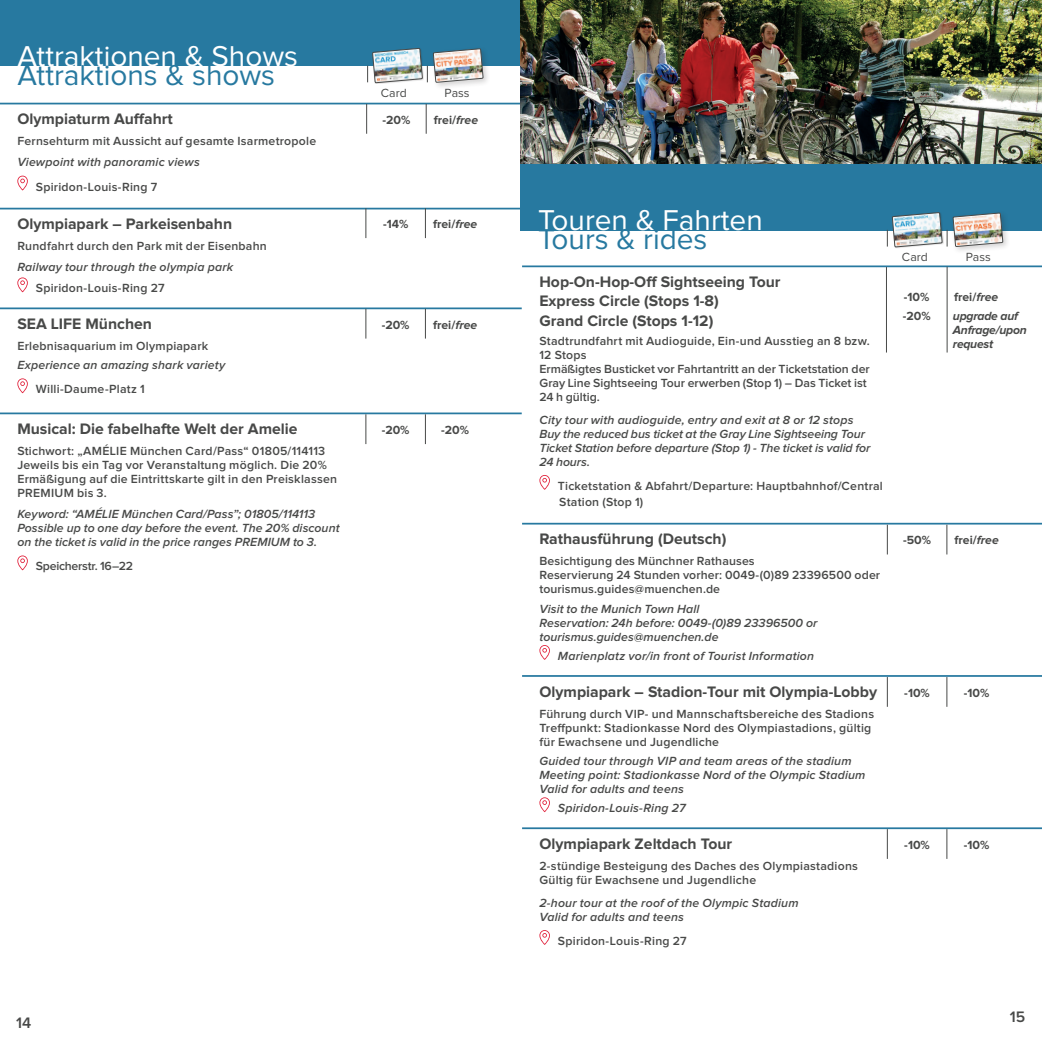
<style>
.page{position:relative;width:1042px;height:1042px;background:#fff}
.page>*{position:absolute;margin:0;border:0;box-sizing:border-box;transform-origin:0 0}
.t1{font:29.75px "Proxima Nova";color:#fff}
.t2{font:29.75px "Proxima Nova";color:#2779a0}
.t3{font:700 15.75px/19.2px "Proxima Nova";color:#484948}
.t4{font:600 15.75px "Proxima Nova";color:#484948}
.t5{font:600 12.25px/14px "Proxima Nova";letter-spacing:.02em;color:#484948}
.t6{font:italic 600 12.25px/14px "Proxima Nova";letter-spacing:.015em;color:#484948}
.t7{font:600 12.25px/14px "Proxima Nova";color:#484948}
.t8{font:italic 600 12.25px/14px "Proxima Nova";letter-spacing:-.005em;color:#484948}
.t9{font:700 12.25px "Proxima Nova";color:#484948}
.t10{font:italic 700 12.25px/14px "Proxima Nova";letter-spacing:-.02em;color:#484948}
.t11{font:600 12.25px "Proxima Nova";letter-spacing:-.02em;color:#484948}
.t12{font:12.25px "Proxima Nova";color:#484948}
.s1{font-style:italic}
</style>
<div class="page">
<div style="left:0;top:0;width:522px;height:66px;background:#2779a0"></div>
<hr style="left:0;top:103px;width:522px;height:1px;background:#2779a0">
<hr style="left:0;top:208px;width:522px;height:1px;background:#2779a0">
<hr style="left:0;top:307px;width:522px;height:2px;background:#2779a0">
<hr style="left:0;top:412px;width:522px;height:2px;background:#2779a0">
<svg style="left:17px;top:176px;width:11px;height:14px"></svg>
<svg style="left:17px;top:277px;width:11px;height:15px"></svg>
<svg style="left:17px;top:378px;width:11px;height:15px"></svg>
<svg style="left:17px;top:555px;width:11px;height:15px"></svg>
<hr style="left:522px;top:265px;width:520px;height:2px;background:#2779a0">
<hr style="left:522px;top:523px;width:520px;height:1px;background:#2779a0">
<hr style="left:522px;top:675px;width:520px;height:2px;background:#2779a0">
<hr style="left:522px;top:827px;width:520px;height:2px;background:#2779a0">
<svg style="left:539px;top:475px;width:11px;height:15px"></svg>
<svg style="left:539px;top:645px;width:11px;height:15px"></svg>
<svg style="left:539px;top:797px;width:11px;height:15px"></svg>
<svg style="left:539px;top:930px;width:11px;height:15px"></svg>
<div style="left:430px;top:46px;width:61px;height:44px;background:#231f20;opacity:.2"></div>
<img style="left:367px;top:46px;width:116px;height:44px">
<hr style="left:425px;top:309px;width:1px;height:30px;background:#484948">
<hr style="left:365px;top:309px;width:1px;height:30px;background:#484948">
<hr style="left:425px;top:414px;width:1px;height:30px;background:#484948">
<hr style="left:365px;top:414px;width:1px;height:30px;background:#484948">
<div style="left:520px;top:164px;width:522px;height:66px;background:#2779a0"></div>
<div style="left:950px;top:210px;width:60px;height:44px;background:#231f20;opacity:.2"></div>
<img style="left:887px;top:210px;width:116px;height:44px">
<img style="left:520px;top:0;width:522px;height:164px">
<hr style="left:946px;top:267px;width:1px;height:85px;background:#484948">
<hr style="left:886px;top:267px;width:1px;height:85px;background:#484948">
<svg style="left:946px;top:525px;width:1px;height:29px"></svg>
<svg style="left:887px;top:525px;width:1px;height:29px"></svg>
<hr style="left:946px;top:677px;width:1px;height:30px;background:#484948">
<hr style="left:887px;top:677px;width:1px;height:30px;background:#484948">
<hr style="left:946px;top:829px;width:1px;height:30px;background:#484948">
<hr style="left:887px;top:829px;width:1px;height:30px;background:#484948">
<hr style="left:425px;top:208px;width:1px;height:30px;background:#484948">
<hr style="left:365px;top:208px;width:1px;height:30px;background:#484948">
<hr style="left:426px;top:104px;width:1px;height:30px;background:#484948">
<hr style="left:366px;top:104px;width:1px;height:30px;background:#484948">
<h1 class="t1" style="left:17px;top:42px;width:282px">Attraktionen &amp; Shows</h1>
<h1 class="t2" style="left:17px;top:61px;width:259px">Attraktions &amp; shows</h1>
<p class="t3" style="left:17px;top:110px;width:157px">Olympiaturm Auffahrt</p>
<p class="t5" style="left:17px;top:135px;width:300px">Fernsehturm mit Aussicht auf gesamte Isarmetropole</p>
<p class="t6" style="left:17px;top:156px;width:184px">Viewpoint with panoramic views</p>
<p class="t5" style="left:36px;top:180px;width:123px">Spiridon-Louis-Ring 7</p>
<p class="t3" style="left:17px;top:215px;width:216px">Olympiapark – Parkeisenbahn</p>
<p class="t5" style="left:17px;top:240px;width:251px">Rundfahrt durch den Park mit der Eisenbahn</p>
<p class="t6" style="left:17px;top:261px;width:217px">Railway tour through the olympia park</p>
<p class="t5" style="left:36px;top:282px;width:130px">Spiridon-Louis-Ring 27</p>
<p class="t3" style="left:17px;top:315px;width:136px">SEA LIFE München</p>
<p class="t5" style="left:17px;top:339px;width:192px">Erlebnisaquarium im Olympiapark</p>
<p class="t6" style="left:17px;top:358px;width:209px">Experience an amazing shark variety</p>
<p class="t5" style="left:36px;top:383px;width:110px">Willi-Daume-Platz 1</p>
<p class="t3" style="left:17px;top:420px;width:282px">Musical: Die fabelhafte Welt der Amelie</p>
<p class="t5" style="left:17px;top:444px;width:321px">Stichwort: „AMÉLIE München Card/Pass“ 01805/114113<br>Jeweils bis ein Tag vor Veranstaltung möglich. Die 20% Ermäßigung auf die Eintrittskarte gilt in den Preisklassen PREMIUM bis 3.</p>
<p class="t6" style="left:17px;top:507px;width:324px">Keyword: “AMÉLIE München Card/Pass”; 01805/114113<br>Possible up to one day before the event. The 20% discount on the ticket is valid in the price ranges PREMIUM to 3.</p>
<p class="t11" style="left:36px;top:561px;width:99px">Speicherstr. 16–22</p>
<p class="t12" style="left:381px;top:88px;width:27px">Card</p>
<p class="t12" style="left:445px;top:88px;width:27px">Pass</p>
<p class="t9" style="left:382px;top:114px;width:29px">-20%</p>
<p class="t9" style="left:434px;top:114px;width:46px">frei/<span class="s1">free</span></p>
<p class="t9" style="left:383px;top:218px;width:27px">-14%</p>
<p class="t9" style="left:433px;top:218px;width:46px">frei/<span class="s1">free</span></p>
<p class="t9" style="left:382px;top:319px;width:29px">-20%</p>
<p class="t9" style="left:433px;top:319px;width:46px">frei/<span class="s1">free</span></p>
<p class="t9" style="left:382px;top:424px;width:29px">-20%</p>
<p class="t9" style="left:441px;top:424px;width:29px">-20%</p>
<h1 class="t1" style="left:538px;top:206px;width:226px">Touren &amp; Fahrten</h1>
<h1 class="t2" style="left:538px;top:226px;width:171px">Tours &amp; rides</h1>
<p class="t3" style="left:539px;top:273px;width:243px">Hop-On-Hop-Off Sightseeing Tour<br>Express Circle (Stops 1-8)<br>Grand Circle (Stops 1-12)</p>
<p class="t7" style="left:539px;top:334px;width:332px">Stadtrundfahrt mit Audioguide, Ein-und Ausstieg an 8 bzw.<br>12 Stops<br>Ermäßigtes Busticket vor Fahrtantritt an der Ticketstation der Gray Line Sightseeing Tour erwerben (Stop 1) – Das Ticket ist 24 h gültig.</p>
<p class="t8" style="left:539px;top:413px;width:332px">City tour with audioguide, entry and exit at 8 or 12 stops Buy the reduced bus ticket at the Gray Line Sightseeing Tour Ticket Station before departure (Stop 1) - The ticket is valid for 24 hours.</p>
<p class="t5" style="left:558px;top:478px;width:326px;line-height:16.6px">Ticketstation &amp; Abfahrt/Departure: Hauptbahnhof/Central<br>Station (Stop 1)</p>
<p class="t3" style="left:539px;top:530px;width:188px">Rathausführung (Deutsch)</p>
<p class="t5" style="left:539px;top:555px;width:342px">Besichtigung des Münchner Rathauses<br>Reservierung 24 Stunden vorher: 0049-(0)89 23396500 oder tourismus.guides@muenchen.de</p>
<p class="t6" style="left:539px;top:602px;width:279px">Visit to the Munich Town Hall<br>Reservation: 24h before: 0049-(0)89 23396500 or tourismus.guides@muenchen.de</p>
<p class="t6" style="left:558px;top:649px;width:258px">Marienplatz vor/in front of Tourist Information</p>
<p class="t3" style="left:539px;top:682px;width:339px">Olympiapark – Stadion-Tour mit Olympia-Lobby</p>
<p class="t5" style="left:539px;top:707px;width:336px">Führung durch VIP- und Mannschaftsbereiche des Stadions<br>Treffpunkt: Stadionkasse Nord des Olympiastadions, gültig für Ewachsene und Jugendliche</p>
<p class="t6" style="left:539px;top:754px;width:327px">Guided tour through VIP and team areas of the stadium<br>Meeting point: Stadionkasse Nord of the Olympic Stadium<br>Valid for adults and teens</p>
<p class="t6" style="left:558px;top:801px;width:129px">Spiridon-Louis-Ring 27</p>
<p class="t3" style="left:539px;top:835px;width:194px">Olympiapark Zeltdach Tour</p>
<p class="t5" style="left:539px;top:859px;width:320px">2-stündige Besteigung des Daches des Olympiastadions<br>Gültig für Ewachsene und Jugendliche</p>
<p class="t6" style="left:539px;top:896px;width:261px">2-hour tour at the roof of the Olympic Stadium<br>Valid for adults and teens</p>
<p class="t5" style="left:558px;top:934px;width:130px">Spiridon-Louis-Ring 27</p>
<p class="t12" style="left:902px;top:251px;width:27px">Card</p>
<p class="t12" style="left:965px;top:251px;width:27px">Pass</p>
<p class="t9" style="left:904px;top:291px;width:27px">-10%</p>
<p class="t9" style="left:954px;top:291px;width:46px">frei/<span class="s1">free</span></p>
<p class="t9" style="left:902px;top:311px;width:29px">-20%</p>
<p class="t10" style="left:953px;top:310px;width:75px">upgrade auf<br>Anfrage/upon request</p>
<p class="t9" style="left:903px;top:535px;width:30px">-50%</p>
<p class="t9" style="left:954px;top:535px;width:46px">frei/<span class="s1">free</span></p>
<p class="t9" style="left:904px;top:687px;width:27px">-10%</p>
<p class="t9" style="left:964px;top:687px;width:27px">-10%</p>
<p class="t9" style="left:904px;top:839px;width:27px">-10%</p>
<p class="t9" style="left:964px;top:839px;width:27px">-10%</p>
<p class="t4" style="left:16px;top:1015px;width:17px">14</p>
<p class="t4" style="left:1009px;top:1010px;width:17px">15</p>
</div>
